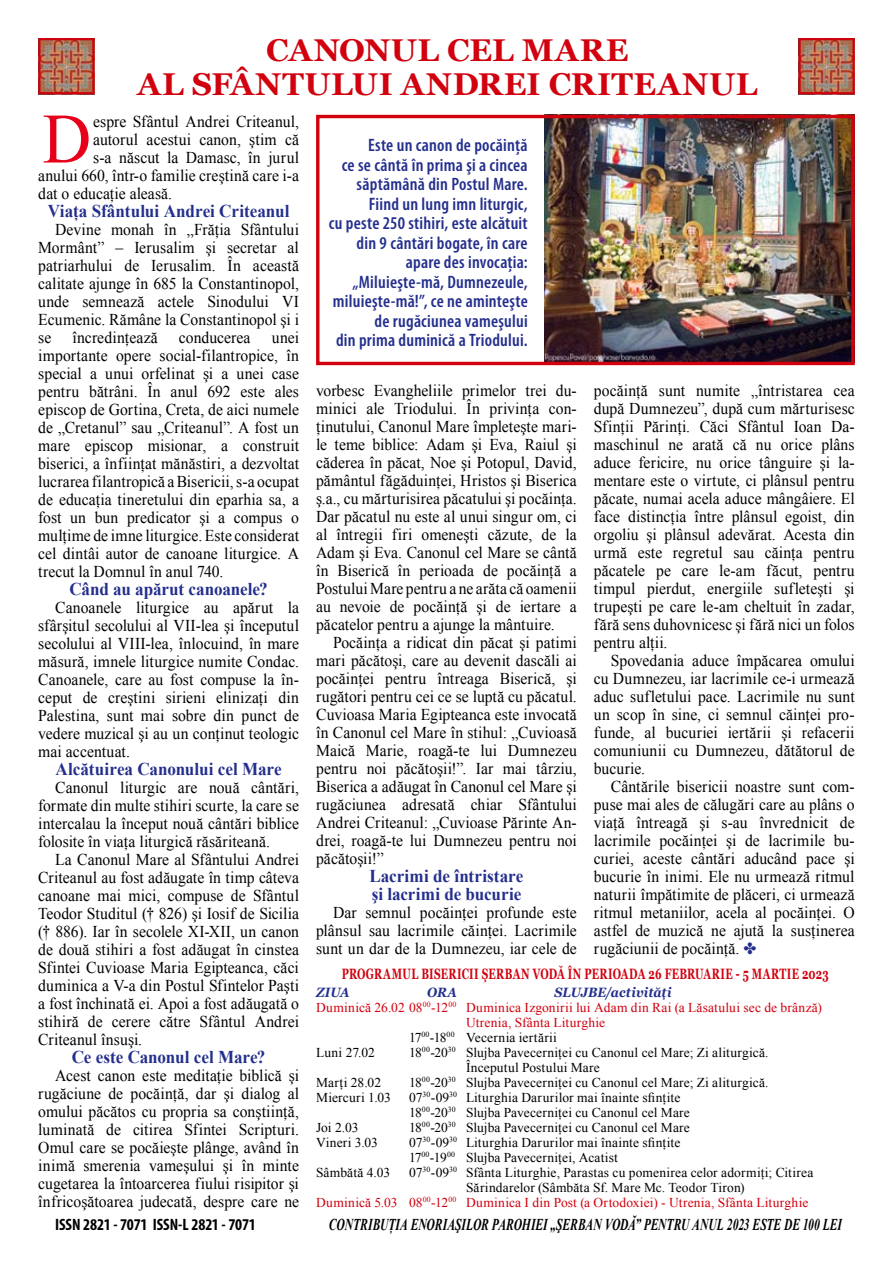
<style>
.page{position:relative;width:893px;height:1263px;background:#fff}
.page>*{position:absolute;margin:0;border:0;box-sizing:border-box;transform-origin:0 0}
.t1{font:70.8px "Times New Roman";color:#e60019;scale:.95 1}
.t2{font:700 31.5px/34.5px "Georgia";letter-spacing:.015em;color:#d1010e;text-align:center}
.t3{font:600 condensed 18px/19.5px "Myriad Pro";letter-spacing:.015em;color:#242f8d;text-align:right}
.t4{font:700 18px/18px "Times New Roman";letter-spacing:-.005em;color:#242f8d;scale:.95 1}
.t5{font:16.5px/18px "Times New Roman";letter-spacing:.005em;color:#000;text-align:justify;scale:.95 1}
.t6{font:italic 700 16.5px "Times New Roman";letter-spacing:-.005em;color:#000;scale:.7 1}
.t7{font:700 condensed 16.5px "Myriad Pro";letter-spacing:-.01em;color:#000}
.t8{font:700 15px "Georgia";letter-spacing:.025em;color:#d1010e;scale:.68 1}
.t9{font:13.5px/15px "Times New Roman";letter-spacing:.01em;color:#000}
.t10{font:13.5px "Times New Roman";letter-spacing:.02em;color:#d1010e}
.t11{font:italic 700 13.5px "Georgia";color:#242f8d;scale:.91 1}
.s1{color:#242f8d}
</style>
<div class="page">
<img style="left:41px;top:41px;width:51px;height:50px">
<div style="left:38px;top:38px;width:57px;height:56px;border:2px solid #d1010e"></div>
<img style="left:801px;top:41px;width:51px;height:50px">
<div style="left:798px;top:38px;width:57px;height:56px;border:2px solid #d1010e"></div>
<img style="left:545px;top:119px;width:306px;height:242px">
<div style="left:316px;top:115px;width:539px;height:250px;border:3px solid #d1010e"></div>
<h2 class="t2" style="left:137px;top:32px;width:622px">CANONUL CEL MARE<br>AL SFÂNTULUI ANDREI CRITEANUL</h2>
<h1 class="t1" style="left:43px;top:91px;width:53px">D</h1>
<p class="t5" style="left:93px;top:112px;width:218px">espre Sfântul Andrei Criteanul,</p>
<p class="t5" style="left:93px;top:130px;width:218px">autorul acestui canon, ştim că</p>
<p class="t5" style="left:93px;top:148px;width:218px">s‑a născut la Damasc, în jurul</p>
<p class="t5" style="left:38px;top:166px;width:276px">anului 660, într-o familie creştină care i-a</p>
<p class="t5" style="left:38px;top:184px;width:142px">dat o educaţie aleasă.</p>
<p class="t4" style="left:48px;top:201px;width:256px">Viaţa Sfântului Andrei Criteanul</p>
<p class="t5" style="left:38px;top:220px;width:276px;text-indent:17px">Devine monah în „Frăţia Sfântului Mormânt” – Ierusalim şi secretar al patriarhului de Ierusalim. În această calitate ajunge în 685 la Constantinopol, unde semnează actele Sinodului VI Ecumenic. Rămâne la Constantinopol şi i se</p>
<p class="t5" style="left:38px;top:328px;width:276px;text-indent:233px">unei importante opere social-filantropice, în special a unui orfelinat şi a unei case pentru bătrâni. În anul 692 este ales episcop de Gortina, Creta, de aici numele de „Cretanul” sau „Criteanul”. A fost un mare episcop misionar, a construit biserici, a înfiinţat mănăstiri, a dezvoltat lucrarea filantropică a Bisericii, s-a ocupat de educaţia tineretului din eparhia sa, a fost un bun predicator şi a compus o mulţime de imne liturgice. Este considerat cel dintâi autor de canoane liturgice. A trecut la Domnul în anul 740.</p>
<p class="t4" style="left:70px;top:579px;width:210px">Când au apărut canoanele?</p>
<p class="t5" style="left:38px;top:598px;width:276px;text-indent:17px">Canoanele liturgice au apărut la sfârşitul secolului al VII-lea şi începutul secolului al VIII-lea, înlocuind, în mare măsură, imnele liturgice numite Condac.<br>Canoanele, care au fost compuse la în&shy;ceput de creştini sirieni elinizaţi din Palestina, sunt mai sobre din punct de vedere muzical şi au un conţinut teologic mai accentuat.</p>
<p class="t4" style="left:56px;top:759px;width:240px">Alcătuirea Canonului cel Mare</p>
<p class="t5" style="left:38px;top:778px;width:276px;text-indent:17px">Canonul liturgic are nouă cântări, formate din multe stihiri scurte, la care se intercalau la început nouă cântări biblice folosite în viaţa liturgică răsăriteană.</p>
<p class="t5" style="left:38px;top:850px;width:276px;text-indent:17px">La Canonul Mare al Sfântului Andrei Criteanul au fost adăugate în timp câteva canoane mai mici, compuse de Sfântul Teodor Studitul († 826) şi Iosif de Sicilia († 886). Iar în secolele XI-XII, un canon de două stihiri a fost adăugat în cinstea Sfintei Cuvioase Maria Egipteanca, căci duminica a V-a din Postul Sfintelor Paşti a fost închinată ei. Apoi a fost adăugată o stihiră de cerere către Sfântul Andrei Criteanul însuşi.</p>
<p class="t4" style="left:72px;top:1047px;width:205px">Ce este Canonul cel Mare?</p>
<p class="t5" style="left:38px;top:1066px;width:276px;text-indent:17px">Acest canon este meditaţie biblică şi rugăciune de pocăinţă, dar şi dialog al omului păcătos cu propria sa conştiinţă, luminată de citirea Sfintei Scripturi.<br>Omul care se pocăieşte plânge, având în inimă smerenia vameşului şi în minte cugetarea la întoarcerea fiului risipitor şi înfricoşătoarea judecată, despre care ne</p>
<p class="t5" style="left:73px;top:328px;width:91px">încredinţează</p>
<p class="t5" style="left:179px;top:328px;width:77px">conducerea</p>
<p class="t3" style="left:329px;top:135px;width:200px">Este un canon de pocăinţă<br>ce se cântă în prima şi a cincea săptămână din Postul Mare.<br>Fiind un lung imn liturgic,<br>cu peste 250 stihiri, este alcătuit din 9 cântări bogate, în care apare des invocaţia: „Miluieşte-mă, Dumnezeule, miluieşte-mă!”, ce ne aminteşte de rugăciunea vameşului<br>din prima duminică a Triodului.</p>
<p class="t5" style="left:316px;top:381px;width:276px">vorbesc Evangheliile primelor trei du&shy;minici ale Triodului. În privinţa con&shy;ţinutului, Canonul Mare împleteşte mari&shy;le teme biblice: Adam şi Eva, Raiul şi căderea în păcat, Noe şi Potopul, David, pământul făgăduinţei, Hristos şi Biserica ş.a., cu mărturisirea păcatului şi pocăinţa.<br>Dar păcatul nu este al unui singur om, ci al întregii firi omeneşti căzute, de la Adam şi Eva. Canonul cel Mare se cântă în Biserică în perioada de pocăinţă a Postului Mare pentru a ne arăta că oamenii au nevoie de pocăinţă şi de iertare a păcatelor pentru a ajunge la mântuire.</p>
<p class="t5" style="left:316px;top:633px;width:276px;text-indent:17px">Pocăinţa a ridicat din păcat şi patimi mari păcătoşi, care au devenit dascăli ai pocăinţei pentru întreaga Biserică, şi rugători pentru cei ce se luptă cu păcatul.<br>Cuvioasa Maria Egipteanca este invocată în Canonul cel Mare în stihul: „Cuvioasă Maică Marie, roagă-te lui Dumnezeu pentru noi păcătoşii!”. Iar mai târziu, Biserica a adăugat în Canonul cel Mare şi rugăciunea adresată chiar Sfântului Andrei Criteanul: „Cuvioase Părinte An&shy;drei, roagă-te lui Dumnezeu pentru noi păcătoşii!”</p>
<p class="t4" style="left:370px;top:867px;width:163px">Lacrimi de întristare şi lacrimi de bucurie</p>
<p class="t5" style="left:316px;top:903px;width:276px;text-indent:17px">Dar semnul pocăinţei profunde este plânsul sau lacrimile căinţei. Lacrimile sunt un dar de la Dumnezeu, iar cele de</p>
<p class="t5" style="left:594px;top:381px;width:276px">pocăinţă sunt numite „întristarea cea după Dumnezeu”, după cum mărturisesc Sfinţii Părinţi. Căci Sfântul Ioan Da&shy;maschinul ne arată că nu orice plâns aduce fericire, nu orice tânguire şi la&shy;mentare este o virtute, ci plânsul pentru păcate, numai acela aduce mângâiere. El face distincţia între plânsul egoist, din orgoliu şi plânsul adevărat. Acesta din urmă este regretul sau căinţa pentru păcatele pe care le-am făcut, pentru timpul pierdut, energiile sufleteşti şi trupeşti pe care le-am cheltuit în zadar, fără sens duhovnicesc şi fără nici un folos pentru alţii.</p>
<p class="t5" style="left:594px;top:651px;width:276px;text-indent:17px">Spovedania aduce împăcarea omului cu Dumnezeu, iar lacrimile ce-i urmează aduc sufletului pace. Lacrimile nu sunt un scop în sine, ci semnul căinţei pro&shy;funde, al bucuriei iertării şi refacerii comuniunii cu Dumnezeu, dătătorul de bucurie.</p>
<p class="t5" style="left:594px;top:777px;width:276px;text-indent:17px">Cântările bisericii noastre sunt com&shy;puse mai ales de călugări care au plâns o viaţă întreagă şi s-au învrednicit de lacrimile pocăinţei şi de lacrimile bu&shy;curiei, aceste cântări aducând pace şi bucurie în inimi. Ele nu urmează ritmul naturii împătimite de plăceri, ci urmează ritmul metaniilor, acela al pocăinţei. O astfel de muzică ne ajută la susţinerea rugăciunii de pocăinţă. <span class="s1">✤</span></p>
<p class="t8" style="left:342px;top:965px;width:412px">PROGRAMUL BISERICII ŞERBAN VODĂ ÎN PERIOADA</p>
<p class="t8" style="left:648px;top:965px;width:267px">26 FEBRUARIE - 5 MARTIE 2023</p>
<p class="t11" style="left:316px;top:984px;width:38px">ZIUA</p>
<p class="t11" style="left:427px;top:984px;width:34px">ORA</p>
<p class="t11" style="left:555px;top:984px;width:130px">SLUJBE/activităţi</p>
<p class="t10" style="left:316px;top:998px;width:508px">Duminică 26.02 08<sup>00</sup>-12<sup>00</sup> Duminica Izgonirii lui Adam din Rai (a Lăsatului sec de brânză)</p>
<p class="t10" style="left:466px;top:1013px;width:141px">Utrenia, Sfânta Liturghie</p>
<p class="t9" style="left:409px;top:1029px;width:149px">17<sup>00</sup>-18<sup>00</sup> Vecernia iertării</p>
<p class="t9" style="left:316px;top:1044px;width:60px">Luni 27.02</p>
<p class="t9" style="left:466px;top:1044px;width:304px;text-indent:-57px">18<sup>00</sup>-20<sup>30</sup> Slujba Pavecerniţei cu Canonul cel Mare; Zi aliturgică.<br>Începutul Postului Mare</p>
<p class="t9" style="left:316px;top:1074px;width:67px">Marţi 28.02</p>
<p class="t9" style="left:409px;top:1074px;width:361px">18<sup>00</sup>-20<sup>30</sup> Slujba Pavecerniţei cu Canonul cel Mare; Zi aliturgică.</p>
<p class="t9" style="left:316px;top:1089px;width:76px">Miercuri 1.03</p>
<p class="t9" style="left:409px;top:1089px;width:282px">07<sup>30</sup>-09<sup>30</sup> Liturghia Darurilor mai înainte sfinţite<br>18<sup>00</sup>-20<sup>30</sup> Slujba Pavecerniţei cu Canonul cel Mare</p>
<p class="t9" style="left:316px;top:1119px;width:44px">Joi 2.03</p>
<p class="t9" style="left:409px;top:1119px;width:282px">18<sup>00</sup>-20<sup>30</sup> Slujba Pavecerniţei cu Canonul cel Mare</p>
<p class="t9" style="left:316px;top:1134px;width:63px">Vineri 3.03</p>
<p class="t9" style="left:409px;top:1134px;width:273px">07<sup>30</sup>-09<sup>30</sup> Liturghia Darurilor mai înainte sfinţite<br>17<sup>00</sup>-19<sup>00</sup> Slujba Pavecerniţei, Acatist</p>
<p class="t9" style="left:316px;top:1164px;width:76px">Sâmbătă 4.03</p>
<p class="t9" style="left:409px;top:1164px;width:406px">07<sup>30</sup>-09<sup>30</sup> Sfânta Liturghie, Parastas cu pomenirea celor adormiţi; Citirea</p>
<p class="t9" style="left:466px;top:1179px;width:280px">Sărindarelor (Sâmbăta Sf. Mare Mc. Teodor Tiron)</p>
<p class="t10" style="left:316px;top:1193px;width:494px">Duminică 5.03 08<sup>00</sup>-12<sup>00</sup> Duminica I din Post (a Ortodoxiei) - Utrenia, Sfânta Liturghie</p>
<p class="t7" style="left:55px;top:1214px;width:202px">ISSN 2821 - 7071 ISSN-L 2821 - 7071</p>
<p class="t6" style="left:329px;top:1213px;width:735px">CONTRIBUŢIA ENORIAŞILOR PAROHIEI „ŞERBAN VODĂ” PENTRU ANUL 2023 ESTE DE 100 LEI</p>
</div>
